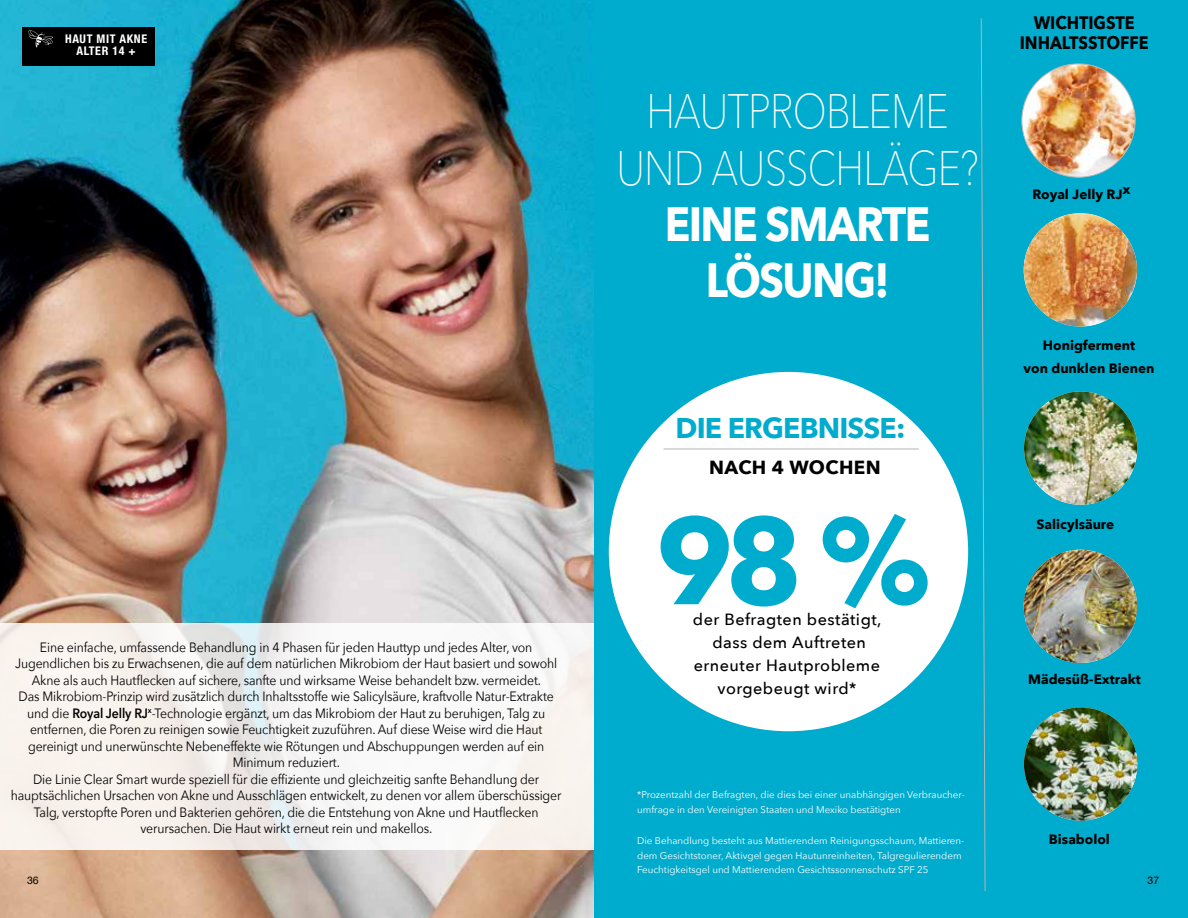
<style>
.page{position:relative;width:1188px;height:918px;background:#fff}
.page>*{position:absolute;margin:0;border:0;box-sizing:border-box;transform-origin:0 0}
.t1{font:700 122.1px "Avenir Next";color:#00accd}
.t2{font:100 48px/55.9px "Avenir Next Cyr";letter-spacing:-.02em;color:#fff;text-align:center;scale:.82 1}
.t3{font:700 48px/56.1px "Avenir Next";letter-spacing:-.04em;color:#fff;text-align:center;scale:.88 1}
.t4{font:700 28.5px "Avenir Next";letter-spacing:-.03em;color:#00accd}
.t5{font:700 18.9px "Avenir Next";letter-spacing:.02em;color:#000}
.t6{font:700 18px/19.5px "Avenir Next";color:#000;text-align:center;scale:.9 1}
.t7{font:500 16.2px/23px "Avenir Next";letter-spacing:.03em;color:#000;text-align:center}
.t8{font:13.5px/16.5px "Avenir Next";letter-spacing:-.01em;color:#000;text-align:center;scale:.91 1}
.t9{font:700 13.5px/22.5px "Avenir Next";color:#000;text-align:center}
.t10{font:700 condensed 12px/12px "Helvetica Neue LT Std";letter-spacing:.05em;color:#fff;text-align:center}
.t11{font:10.5px "Helvetica Neue LT Std";color:#000}
.t12{font:9.75px/15.3px "Avenir Next";color:#fff}
.s1{font-weight:600}
</style>
<div class="page">
<div style="left:594px;top:0;width:594px;height:918px;background:#00accd"></div>
<div style="left:609px;top:372px;width:359px;height:359px;background:#fff;border-radius:50%"></div>
<hr style="left:664px;top:449px;width:255px;height:1px;background:#b1b4b6">
<img style="left:0;top:0;width:594px;height:918px">
<svg style="left:0;top:624px;width:594px;height:226px;fill:#f9f4ef"></svg>
<div style="left:22px;top:27px;width:132px;height:39px;background:#000"></div>
<svg style="left:28px;top:30px;width:25px;height:17px"></svg>
<img style="left:1022px;top:64px;width:113px;height:113px;border-radius:57px">
<img style="left:1024px;top:213px;width:113px;height:114px;border-radius:57px">
<img style="left:1024px;top:392px;width:113px;height:113px;border-radius:57px">
<img style="left:1024px;top:550px;width:113px;height:113px;border-radius:57px">
<img style="left:1024px;top:707px;width:113px;height:114px;border-radius:57px">
<svg style="left:981px;top:18px;width:5px;height:874px;background:#22adc8"></svg>
<p class="t10" style="left:65px;top:33px;width:84px">HAUT MIT AKNE<br>ALTER 14 +</p>
<h2 class="t2" style="left:616px;top:84px;width:444px">HAUTPROBLEME<br>UND AUSSCHLÄGE?</h2>
<h2 class="t3" style="left:665px;top:195px;width:303px">EINE SMARTE<br>LÖSUNG!</h2>
<h3 class="t4" style="left:676px;top:403px;width:231px">DIE ERGEBNISSE:</h3>
<h3 class="t5" style="left:709px;top:451px;width:173px">NACH 4 WOCHEN</h3>
<h1 class="t1" style="left:655px;top:456px;width:277px">98 %</h1>
<h3 class="t6" style="left:1020px;top:13px;width:145px">WICHTIGSTE<br>INHALTSSTOFFE</h3>
<p class="t9" style="left:1032px;top:183px;width:100px">Royal Jelly RJx</p>
<p class="t9" style="left:1024px;top:334px;width:132px">Honigferment<br>von dunklen Bienen</p>
<p class="t9" style="left:1037px;top:513px;width:79px">Salicylsäure</p>
<p class="t7" style="left:693px;top:607px;width:190px">der Befragten bestätigt, dass dem Auftreten erneuter Hautprobleme vorgebeugt wird*</p>
<p class="t8" style="left:11px;top:638px;width:607px">Eine einfache, umfassende Behandlung in 4 Phasen für jeden Hauttyp und jedes Alter, von Jugendlichen bis zu Erwachsenen, die auf dem natürlichen Mikrobiom der Haut basiert und sowohl Akne als auch Hautflecken auf sichere, sanfte und wirksame Weise behandelt bzw. vermeidet.<br>Das Mikrobiom-Prinzip wird zusätzlich durch Inhaltsstoffe wie Salicylsäure, kraftvolle Natur-Extrakte und die <span class="s1">Royal Jelly RJ</span><sup>x</sup>-Technologie ergänzt, um das Mikrobiom der Haut zu beruhigen, Talg zu entfernen, die Poren zu reinigen sowie Feuchtigkeit zuzuführen. Auf diese Weise wird die Haut gereinigt und unerwünschte Nebeneffekte wie Rötungen und Abschuppungen werden auf ein Minimum reduziert.<br>Die Linie Clear Smart wurde speziell für die effiziente und gleichzeitig sanfte Behandlung der hauptsächlichen Ursachen von Akne und Ausschlägen entwickelt, zu denen vor allem überschüssiger Talg, verstopfte Poren und Bakterien gehören, die die Entstehung von Akne und Hautflecken verursachen. Die Haut wirkt erneut rein und makellos.</p>
<p class="t9" style="left:1028px;top:668px;width:114px">Mädesüß-Extrakt</p>
<p class="t12" style="left:637px;top:786px;width:329px">*Prozentzahl der Befragten, die dies bei einer unabhängigen Verbraucher&shy;umfrage in den Vereinigten Staaten und Mexiko bestätigten</p>
<p class="t12" style="left:637px;top:832px;width:329px">Die Behandlung besteht aus Mattierendem Reinigungsschaum, Mattieren&shy;dem Gesichtstoner, Aktivgel gegen Hautunreinheiten, Talgregulierendem</p>
<p class="t12" style="left:637px;top:861px;width:293px">Feuchtigkeitsgel und Mattierendem Gesichtssonnenschutz SPF 25</p>
<p class="t9" style="left:1049px;top:828px;width:62px">Bisabolol</p>
<p class="t11" style="left:27px;top:874px;width:13px">36</p>
<p class="t11" style="left:1147px;top:874px;width:13px">37</p>
</div>
